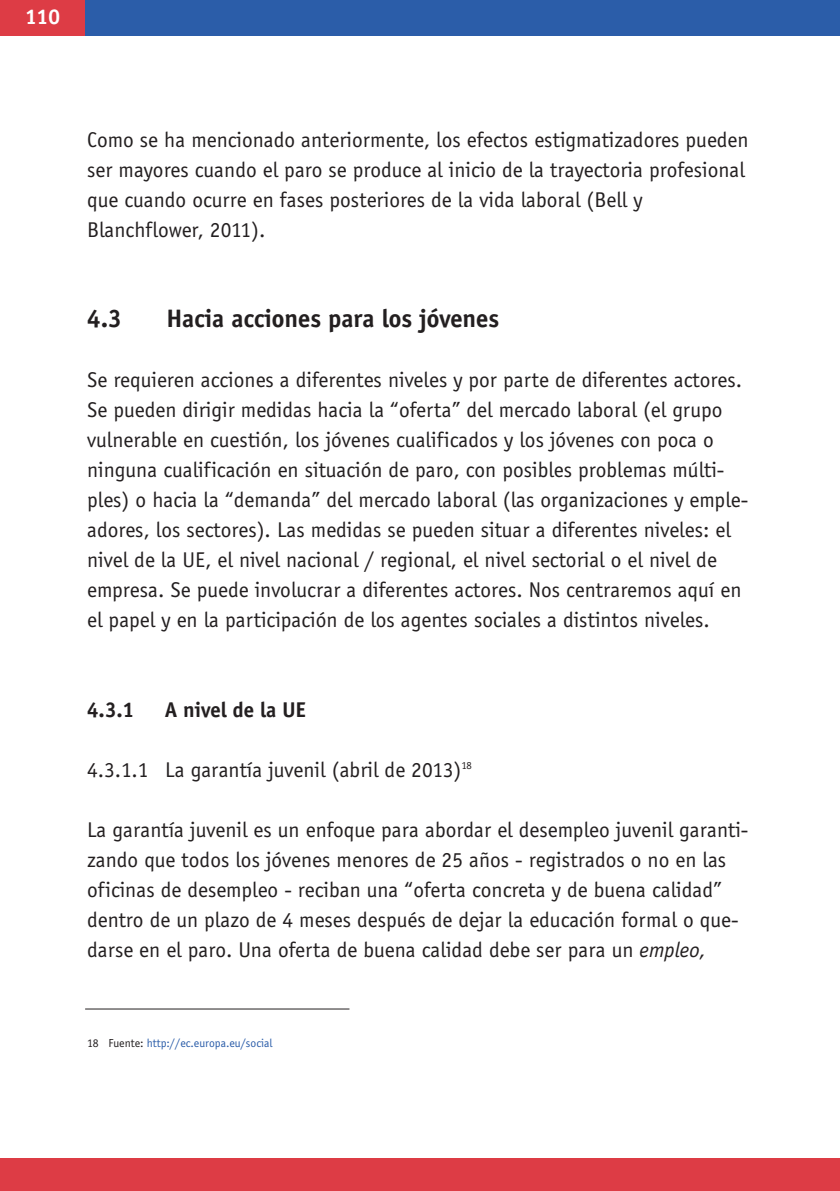
<style>
.page{position:relative;width:840px;height:1191px;background:#fff}
.page>*{position:absolute;margin:0;border:0;box-sizing:border-box;transform-origin:0 0}
.t1{font:700 26px "Officina Sans";color:#231f20}
.t2{font:22px/30px "Officina Sans";color:#231f20}
.t3{font:700 22px "Officina Sans";color:#231f20}
.t4{font:700 22px "Officina Sans";color:#fff}
.t5{font:12px "Officina Sans";color:#2b5da9}
.s1{font-style:italic}
.s2{color:#231f20}
</style>
<div class="page">
<div style="left:0;top:1158px;width:839px;height:33px;background:#dd3c45"></div>
<div style="left:76px;top:0;width:763px;height:36px;background:#2b5da9"></div>
<div style="left:0;top:0;width:84px;height:36px;background:#dd3c45"></div>
<hr style="left:85px;top:1008px;width:264px;height:1px;background:#231f20">
<p class="t4" style="left:25px;top:4px;width:36px">110</p>
<p class="t2" style="left:87px;top:124px;width:662px">Como se ha mencionado anteriormente, los efectos estigmatizadores pueden ser mayores cuando el paro se produce al inicio de la trayectoria profesional que cuando ocurre en fases posteriores de la vida laboral (Bell y Blanchflower, 2011).</p>
<p class="t1" style="left:87px;top:303px;width:36px">4.3</p>
<p class="t1" style="left:166px;top:303px;width:334px">Hacia acciones para los jóvenes</p>
<p class="t2" style="left:87px;top:364px;width:662px">Se requieren acciones a diferentes niveles y por parte de diferentes actores.<br>Se pueden dirigir medidas hacia la “oferta” del mercado laboral (el grupo vulnerable en cuestión, los jóvenes cualificados y los jóvenes con poca o ninguna cualificación en situación de paro, con posibles problemas múlti&shy;ples) o hacia la “demanda” del mercado laboral (las organizaciones y emple&shy;adores, los sectores). Las medidas se pueden situar a diferentes niveles: el nivel de la UE, el nivel nacional / regional, el nivel sectorial o el nivel de empresa. Se puede involucrar a diferentes actores. Nos centraremos aquí en el papel y en la participación de los agentes sociales a distintos niveles.</p>
<p class="t3" style="left:87px;top:696px;width:49px">4.3.1</p>
<p class="t3" style="left:165px;top:696px;width:142px">A nivel de la UE</p>
<p class="t2" style="left:87px;top:754px;width:386px">4.3.1.1 La garantía juvenil (abril de 2013)<sup>18</sup></p>
<p class="t2" style="left:87px;top:814px;width:662px">La garantía juvenil es un enfoque para abordar el desempleo juvenil garanti&shy;zando que todos los jóvenes menores de 25 años - registrados o no en las oficinas de desempleo - reciban una “oferta concreta y de buena calidad” dentro de un plazo de 4 meses después de dejar la educación formal o que&shy;darse en el paro. Una oferta de buena calidad debe ser para un <span class="s1">empleo,</span></p>
<p class="t5" style="left:87px;top:1036px;width:187px"><span class="s2">18 Fuente:</span> http://ec.europa.eu/social</p>
</div>
